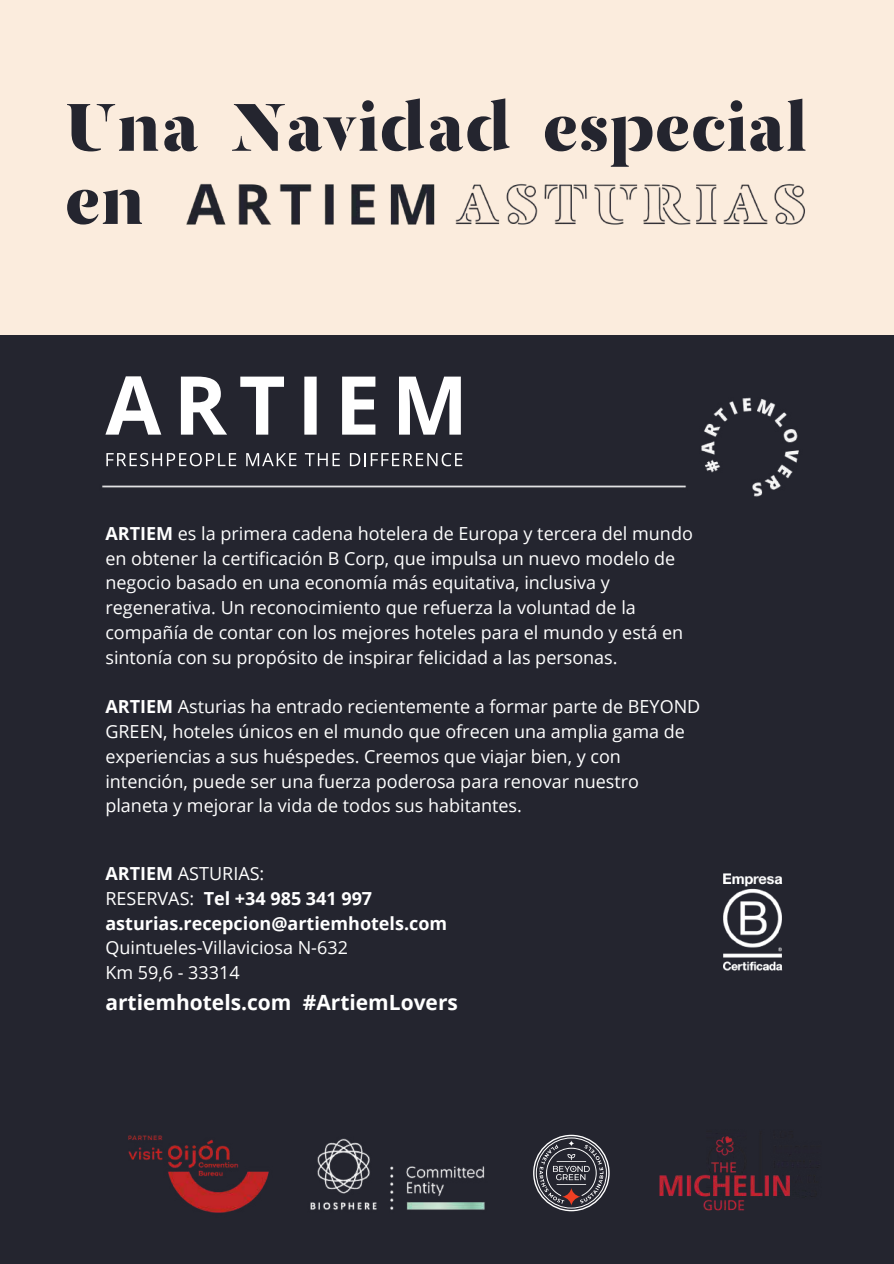
<style>
.page{position:relative;width:894px;height:1264px;background:#fff}
.page>*{position:absolute;margin:0;border:0;box-sizing:border-box;transform-origin:0 0}
.t1{font:74.1px/73.2px "Artiem";letter-spacing:.02em;color:#24252f}
.t2{font:700 21px "Open Sans";color:#fff}
.t3{font:18px/24.8px "Open Sans";color:#fff}
.t4{font:700 18px/24.8px "Open Sans";color:#fff}
.s1{font-weight:700}
.s2{font-weight:400}
</style>
<div class="page">
<div style="left:0;top:0;width:893px;height:1263px;background:#24252f"></div>
<div style="left:0;top:0;width:893px;height:335px;background:#fbecdd"></div>
<img style="left:186px;top:183px;width:619px;height:42px">
<img style="left:102px;top:395px;width:697px;height:102px">
<svg style="left:533px;top:1134px;width:76px;height:77px"></svg>
<img style="left:723px;top:873px;width:60px;height:98px">
<svg style="left:105px;top:376px;width:355px;height:58px"></svg>
<svg style="left:106px;top:453px;width:130px;height:13px"></svg>
<svg style="left:246px;top:453px;width:50px;height:13px"></svg>
<svg style="left:305px;top:453px;width:35px;height:13px"></svg>
<svg style="left:350px;top:453px;width:112px;height:13px"></svg>
<img style="left:128px;top:1135px;width:141px;height:78px">
<img style="left:310px;top:1138px;width:175px;height:72px">
<img style="left:659px;top:1136px;width:131px;height:75px">
<h1 class="t1" style="left:66px;top:96px;width:742px">Una Navidad especial en</h1>
<p class="t3" style="left:105px;top:520px;width:589px"><span class="s1">ARTIEM</span> es la primera cadena hotelera de Europa y tercera del mundo en obtener la certificación B Corp, que impulsa un nuevo modelo de negocio basado en una economía más equitativa, inclusiva y regenerativa. Un reconocimiento que refuerza la voluntad de la compañía de contar con los mejores hoteles para el mundo y está en sintonía con su propósito de inspirar felicidad a las personas.</p>
<p class="t3" style="left:105px;top:694px;width:596px"><span class="s1">ARTIEM</span> Asturias ha entrado recientemente a formar parte de BEYOND GREEN, hoteles únicos en el mundo que ofrecen una amplia gama de experiencias a sus huéspedes. Creemos que viajar bien, y con intención, puede ser una fuerza poderosa para renovar nuestro planeta y mejorar la vida de todos sus habitantes.</p>
<p class="t4" style="left:105px;top:860px;width:343px">ARTIEM <span class="s2">ASTURIAS:<br>RESERVAS:</span> Tel +34 985 341 997 asturias.recepcion@artiemhotels.com</p>
<p class="t3" style="left:105px;top:935px;width:244px">Quintueles-Villaviciosa N-632<br>Km 59,6 - 33314</p>
<p class="t2" style="left:105px;top:987px;width:354px">artiemhotels.com #ArtiemLovers</p>
</div>
